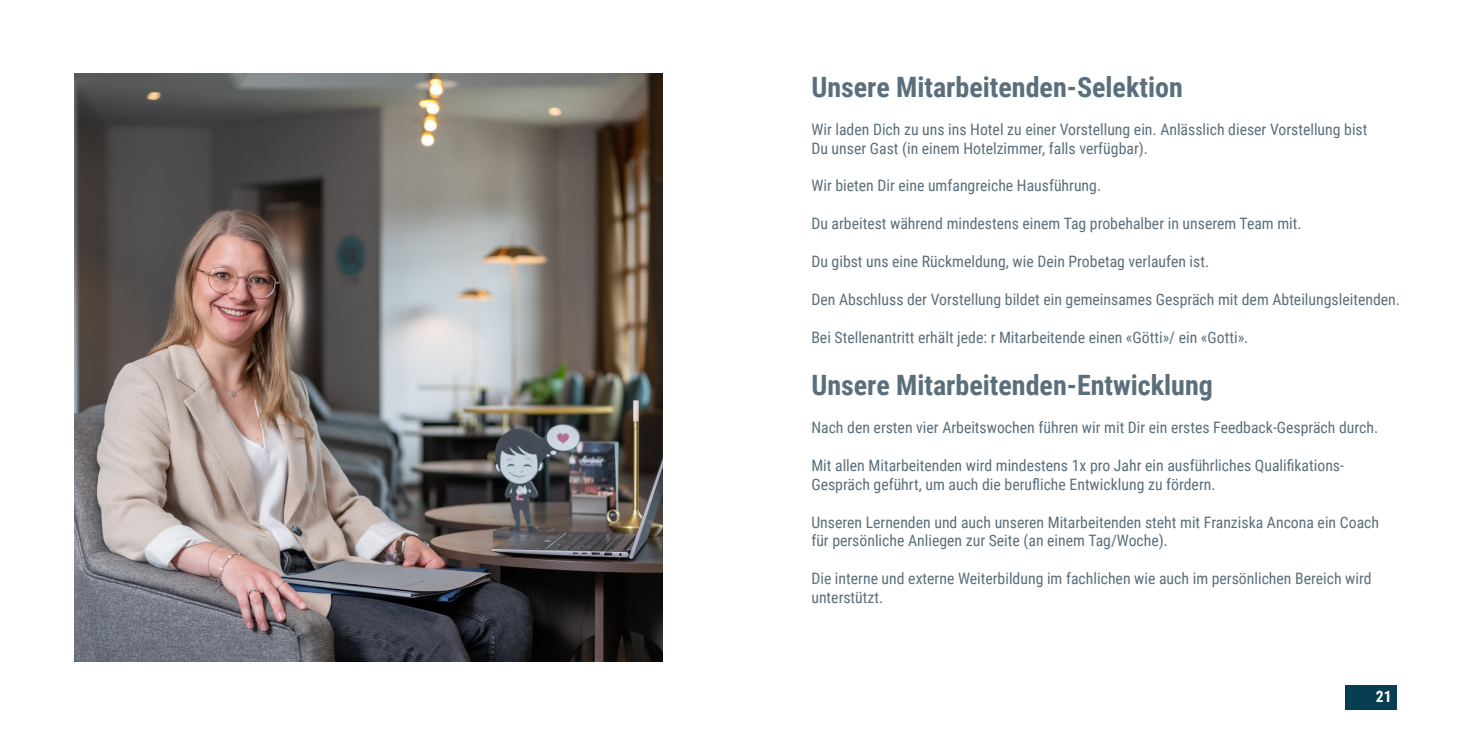
<style>
.page{position:relative;width:1474px;height:737px;background:#fff}
.page>*{position:absolute;margin:0;border:0;box-sizing:border-box;transform-origin:0 0}
.t1{font:700 28px "Roboto Condensed";color:#5a6e7b}
.t2{font:15.75px/18.9px "Roboto Condensed";color:#5a6e7b}
.t3{font:700 15.75px "Roboto Condensed";color:#fff}
</style>
<div class="page">
<div style="left:1345px;top:685px;width:51px;height:24px;background:#073f51"></div>
<img style="left:74px;top:74px;width:588px;height:587px">
<h1 class="t1" style="left:811px;top:67px;width:373px">Unsere Mitarbeitenden-Selektion</h1>
<p class="t2" style="left:811px;top:119px;width:557px">Wir laden Dich zu uns ins Hotel zu einer Vorstellung ein. Anlässlich dieser Vorstellung bist<br>Du unser Gast (in einem Hotelzimmer, falls verfügbar).</p>
<p class="t2" style="left:811px;top:176px;width:291px">Wir bieten Dir eine umfangreiche Hausführung.</p>
<p class="t2" style="left:811px;top:213px;width:492px">Du arbeitest während mindestens einem Tag probehalber in unserem Team mit.</p>
<p class="t2" style="left:811px;top:251px;width:399px">Du gibst uns eine Rückmeldung, wie Dein Probetag verlaufen ist.</p>
<p class="t2" style="left:811px;top:289px;width:590px">Den Abschluss der Vorstellung bildet ein gemeinsames Gespräch mit dem Abteilungsleitenden.</p>
<p class="t2" style="left:811px;top:327px;width:438px">Bei Stellenantritt erhält jede: r Mitarbeitende einen «Götti»/ ein «Gotti».</p>
<h1 class="t1" style="left:811px;top:365px;width:403px">Unsere Mitarbeitenden-Entwicklung</h1>
<p class="t2" style="left:811px;top:417px;width:568px">Nach den ersten vier Arbeitswochen führen wir mit Dir ein erstes Feedback-Gespräch durch.</p>
<p class="t2" style="left:811px;top:455px;width:534px">Mit allen Mitarbeitenden wird mindestens 1x pro Jahr ein ausführliches Qualifikations-<br>Gespräch geführt, um auch die berufliche Entwicklung zu fördern.</p>
<p class="t2" style="left:811px;top:512px;width:569px">Unseren Lernenden und auch unseren Mitarbeitenden steht mit Franziska Ancona ein Coach für persönliche Anliegen zur Seite (an einem Tag/Woche).</p>
<p class="t2" style="left:811px;top:568px;width:561px">Die interne und externe Weiterbildung im fachlichen wie auch im persönlichen Bereich wird unterstützt.</p>
<p class="t3" style="left:1375px;top:685px;width:17px">21</p>
</div>
